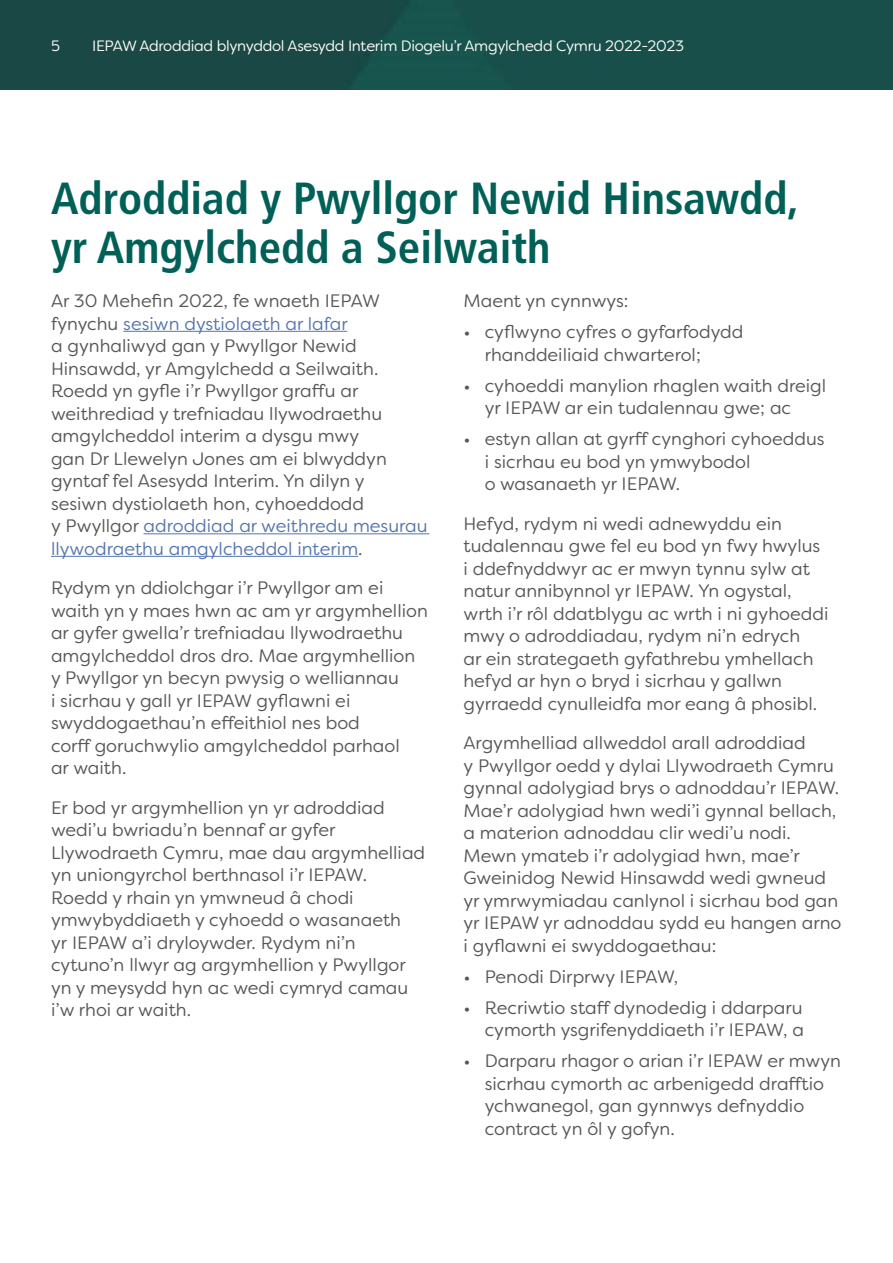
<style>
.page{position:relative;width:893px;height:1263px;background:#fff}
.page>*{position:absolute;margin:0;border:0;box-sizing:border-box;transform-origin:0 0}
.H1_Spanned{font:700 condensed 45px/49.5px "Frutiger LT Std";color:#006057}
.Body_Text{font:18px/22.5px "Filson Soft";color:#575756}
.Body_Before_Bullets{font:18px/22.5px "Filson Soft";color:#575756}
.Bullets{font:18px/22.5px "Filson Soft";color:#575756}
.Last_Bullet{font:18px/22.5px "Filson Soft";color:#575756}
.t1{font:15px "Filson Soft";letter-spacing:-.02em;color:#fff}
.s1{color:#5576af}
</style>
<div class="page">
<div style="left:0;top:0;width:893px;height:89px;background:#184f4a"></div>
<hr style="left:123px;top:331px;width:224px;height:1px;background:#5576af">
<hr style="left:143px;top:533px;width:286px;height:1px;background:#5576af">
<hr style="left:51px;top:556px;width:307px;height:1px;background:#5576af">
<p class="t1" style="left:51px;top:36px;width:10px">5</p>
<p class="t1" style="left:92px;top:36px;width:594px">IEPAW Adroddiad blynyddol Asesydd Interim Diogelu’r Amgylchedd Cymru 2022-2023</p>
<h1 class="H1_Spanned" style="left:51px;top:173px;width:750px">Adroddiad y Pwyllgor Newid Hinsawdd, yr Amgylchedd a Seilwaith</h1>
<p class="Body_Text" style="left:51px;top:289px;width:378px">Ar 30 Mehefin 2022, fe wnaeth IEPAW fynychu <span class="s1">sesiwn dystiolaeth ar lafar<br></span>a gynhaliwyd gan y Pwyllgor Newid Hinsawdd, yr Amgylchedd a Seilwaith.<br>Roedd yn gyfle i’r Pwyllgor graffu ar weithrediad y trefniadau llywodraethu amgylcheddol interim a dysgu mwy<br>gan Dr Llewelyn Jones am ei blwyddyn gyntaf fel Asesydd Interim. Yn dilyn y<br>sesiwn dystiolaeth hon, cyhoeddodd<br>y Pwyllgor <span class="s1">adroddiad ar weithredu mesurau llywodraethu amgylcheddol interim</span>.</p>
<p class="Body_Text" style="left:51px;top:576px;width:378px">Rydym yn ddiolchgar i’r Pwyllgor am ei waith yn y maes hwn ac am yr argymhellion ar gyfer gwella’r trefniadau llywodraethu amgylcheddol dros dro. Mae argymhellion y Pwyllgor yn becyn pwysig o welliannau<br>i sicrhau y gall yr IEPAW gyflawni ei swyddogaethau’n effeithiol nes bod<br>corff goruchwylio amgylcheddol parhaol<br>ar waith.</p>
<p class="Body_Before_Bullets" style="left:51px;top:796px;width:376px">Er bod yr argymhellion yn yr adroddiad wedi’u bwriadu’n bennaf ar gyfer Llywodraeth Cymru, mae dau argymhelliad yn uniongyrchol berthnasol i’r IEPAW.<br>Roedd y rhain yn ymwneud â chodi ymwybyddiaeth y cyhoedd o wasanaeth<br>yr IEPAW a’i dryloywder. Rydym ni’n cytuno’n llwyr ag argymhellion y Pwyllgor yn y meysydd hyn ac wedi cymryd camau i’w rhoi ar waith.</p>
<p class="Body_Before_Bullets" style="left:463px;top:289px;width:166px">Maent yn cynnwys:</p>
<p class="Bullets" style="left:485px;top:320px;width:260px;text-indent:-21px">• cyflwyno cyfres o gyfarfodydd rhanddeiliaid chwarterol;</p>
<p class="Bullets" style="left:485px;top:374px;width:343px;text-indent:-21px">• cyhoeddi manylion rhaglen waith dreigl yr IEPAW ar ein tudalennau gwe; ac</p>
<p class="Last_Bullet" style="left:485px;top:427px;width:341px;text-indent:-21px">• estyn allan at gyrff cynghori cyhoeddus i sicrhau eu bod yn ymwybodol<br>o wasanaeth yr IEPAW.</p>
<p class="Body_Text" style="left:463px;top:512px;width:366px">Hefyd, rydym ni wedi adnewyddu ein tudalennau gwe fel eu bod yn fwy hwylus i ddefnyddwyr ac er mwyn tynnu sylw at natur annibynnol yr IEPAW. Yn ogystal, wrth i’r rôl ddatblygu ac wrth i ni gyhoeddi mwy o adroddiadau, rydym ni’n edrych<br>ar ein strategaeth gyfathrebu ymhellach hefyd ar hyn o bryd i sicrhau y gallwn gyrraedd cynulleidfa mor eang â phosibl.</p>
<p class="Body_Before_Bullets" style="left:463px;top:731px;width:379px">Argymhelliad allweddol arall adroddiad<br>y Pwyllgor oedd y dylai Llywodraeth Cymru gynnal adolygiad brys o adnoddau’r IEPAW.<br>Mae’r adolygiad hwn wedi’i gynnal bellach, a materion adnoddau clir wedi’u nodi.<br>Mewn ymateb i’r adolygiad hwn, mae’r Gweinidog Newid Hinsawdd wedi gwneud yr ymrwymiadau canlynol i sicrhau bod gan yr IEPAW yr adnoddau sydd eu hangen arno i gyflawni ei swyddogaethau:</p>
<p class="Bullets" style="left:463px;top:965px;width:216px">• Penodi Dirprwy IEPAW,</p>
<p class="Bullets" style="left:463px;top:996px;width:342px;text-align:right">• Recriwtio staff dynodedig i ddarparu cymorth ysgrifenyddiaeth i’r IEPAW, a</p>
<p class="Last_Bullet" style="left:485px;top:1049px;width:358px;text-indent:-21px">• Darparu rhagor o arian i’r IEPAW er mwyn sicrhau cymorth ac arbenigedd drafftio ychwanegol, gan gynnwys defnyddio contract yn ôl y gofyn.</p>
</div>
